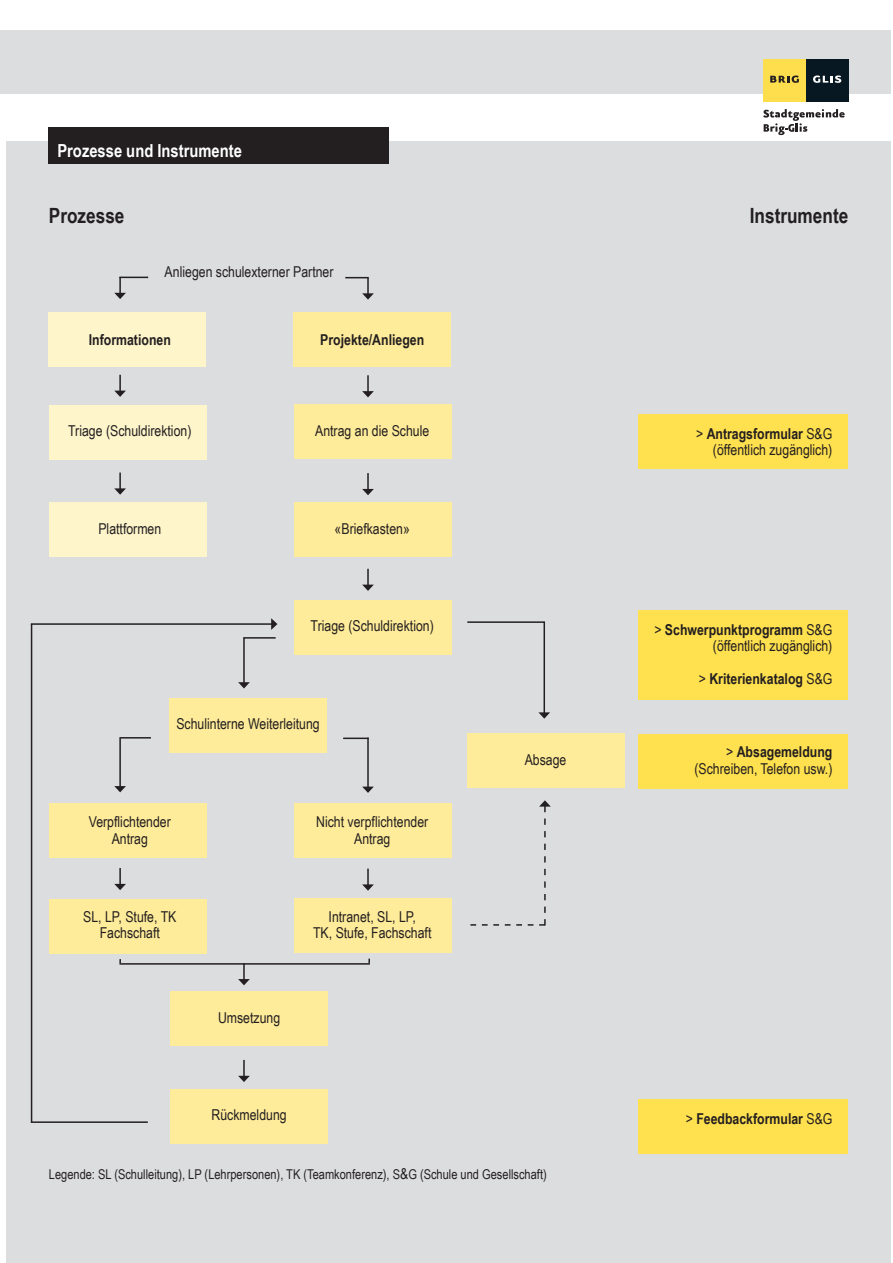
<style>
.page{position:relative;width:893px;height:1263px;background:#fff}
.page>*{position:absolute;margin:0;border:0;box-sizing:border-box;transform-origin:0 0}
.t1{font:700 21px "Arial Narrow";color:#231f20}
.t2{font:700 18px "Arial Narrow";color:#fff}
.t3{font:15px/16.5px "Arial Narrow";color:#231f20;text-align:center}
.t4{font:700 15px "Arial Narrow";color:#231f20}
.t5{font:13.5px "Arial Narrow";color:#231f20}
.s1{font-size:15px}
.s2{font-weight:700}
.s3{font-weight:400}
</style>
<div class="page">
<div style="left:6px;top:141px;width:885px;height:1122px;background:#dcdddf"></div>
<div style="left:48px;top:313px;width:158px;height:54px;background:#fef5cb"></div>
<div style="left:49px;top:405px;width:158px;height:54px;background:#fef5cb"></div>
<div style="left:49px;top:503px;width:158px;height:54px;background:#fef5cb"></div>
<div style="left:169px;top:698px;width:158px;height:54px;background:#ffec9a"></div>
<div style="left:49px;top:804px;width:158px;height:54px;background:#ffec9a"></div>
<div style="left:49px;top:899px;width:158px;height:54px;background:#ffec9a"></div>
<div style="left:170px;top:992px;width:158px;height:54px;background:#ffec9a"></div>
<div style="left:170px;top:1090px;width:158px;height:54px;background:#ffec9a"></div>
<div style="left:293px;top:313px;width:158px;height:54px;background:#ffec9a"></div>
<div style="left:294px;top:405px;width:158px;height:54px;background:#ffec9a"></div>
<div style="left:294px;top:502px;width:158px;height:54px;background:#ffec9a"></div>
<div style="left:294px;top:600px;width:158px;height:54px;background:#ffec9a"></div>
<div style="left:294px;top:803px;width:158px;height:54px;background:#ffec9a"></div>
<div style="left:294px;top:899px;width:158px;height:54px;background:#ffec9a"></div>
<div style="left:467px;top:734px;width:158px;height:54px;background:#ffec9a"></div>
<div style="left:639px;top:415px;width:209px;height:54px;background:#ffe04e"></div>
<div style="left:639px;top:610px;width:209px;height:90px;background:#ffe04e"></div>
<div style="left:639px;top:734px;width:209px;height:54px;background:#ffe04e"></div>
<div style="left:639px;top:1099px;width:209px;height:54px;background:#ffe04e"></div>
<div style="left:0;top:30px;width:891px;height:64px;background:#dcdddf"></div>
<svg style="left:763px;top:109px;width:82px;height:26px"></svg>
<div style="left:764px;top:59px;width:42px;height:43px;background:#ffde4e"></div>
<div style="left:806px;top:59px;width:42px;height:43px;background:#071822"></div>
<svg style="left:813px;top:75px;width:28px;height:8px"></svg>
<svg style="left:770px;top:75px;width:29px;height:8px"></svg>
<div style="left:49px;top:128px;width:340px;height:36px;background:#231f20"></div>
<svg style="left:114px;top:375px;width:12px;height:22px"></svg>
<svg style="left:114px;top:473px;width:12px;height:22px"></svg>
<hr style="left:119px;top:737px;width:2px;height:50px;background:#231f20">
<svg style="left:114px;top:786px;width:12px;height:6px"></svg>
<svg style="left:114px;top:868px;width:12px;height:22px"></svg>
<svg style="left:362px;top:375px;width:12px;height:22px"></svg>
<svg style="left:362px;top:473px;width:12px;height:22px"></svg>
<svg style="left:362px;top:569px;width:12px;height:22px"></svg>
<hr style="left:367px;top:738px;width:2px;height:49px;background:#231f20">
<svg style="left:362px;top:787px;width:12px;height:6px"></svg>
<svg style="left:362px;top:868px;width:12px;height:23px"></svg>
<svg style="left:114px;top:277px;width:34px;height:22px"></svg>
<svg style="left:345px;top:277px;width:29px;height:23px"></svg>
<hr style="left:243px;top:637px;width:2px;height:46px;background:#231f20">
<svg style="left:238px;top:682px;width:12px;height:6px"></svg>
<svg style="left:238px;top:965px;width:12px;height:20px"></svg>
<svg style="left:238px;top:1060px;width:12px;height:22px"></svg>
<hr style="left:244px;top:637px;width:32px;height:2px;background:#231f20">
<hr style="left:120px;top:737px;width:31px;height:1px;background:#231f20">
<hr style="left:343px;top:737px;width:26px;height:2px;background:#231f20">
<hr style="left:119px;top:963px;width:251px;height:2px;background:#231f20">
<hr style="left:31px;top:1121px;width:117px;height:2px;background:#231f20">
<hr style="left:31px;top:624px;width:1px;height:499px;background:#231f20">
<hr style="left:31px;top:623px;width:241px;height:2px;background:#231f20">
<svg style="left:271px;top:618px;width:6px;height:12px"></svg>
<hr style="left:467px;top:621px;width:78px;height:2px;background:#231f20">
<hr style="left:543px;top:622px;width:2px;height:91px;background:#231f20">
<svg style="left:538px;top:712px;width:12px;height:7px"></svg>
<svg style="left:470px;top:800px;width:81px;height:126px"></svg>
<p class="t2" style="left:57px;top:140px;width:186px">Prozesse und Instrumente</p>
<h1 class="t1" style="left:49px;top:204px;width:77px">Prozesse</h1>
<p class="t3" style="left:165px;top:263px;width:170px">Anliegen schulexterner Partner</p>
<p class="t4" style="left:89px;top:331px;width:84px">Informationen</p>
<p class="t4" style="left:320px;top:331px;width:105px">Projekte/Anliegen</p>
<p class="t3" style="left:68px;top:422px;width:125px">Triage (Schuldirektion)</p>
<p class="t3" style="left:98px;top:520px;width:64px">Plattformen</p>
<p class="t3" style="left:315px;top:422px;width:116px">Antrag an die Schule</p>
<p class="t3" style="left:335px;top:520px;width:77px">«Briefkasten»</p>
<p class="t3" style="left:311px;top:618px;width:125px">Triage (Schuldirektion)</p>
<p class="t3" style="left:176px;top:716px;width:145px">Schulinterne Weiterleitung</p>
<p class="t3" style="left:89px;top:813px;width:84px">Verpflichtender<br>Antrag</p>
<p class="t3" style="left:83px;top:908px;width:95px">SL, LP, Stufe, TK<br>Fachschaft</p>
<p class="t3" style="left:218px;top:1009px;width:64px">Umsetzung</p>
<p class="t3" style="left:316px;top:813px;width:114px">Nicht verpflichtender<br>Antrag</p>
<p class="t3" style="left:313px;top:908px;width:120px">Intranet, SL, LP,<br>TK, Stufe, Fachschaft</p>
<p class="t3" style="left:211px;top:1107px;width:77px">Rückmeldung</p>
<p class="t3" style="left:525px;top:751px;width:43px">Absage</p>
<p class="t5" style="left:49px;top:1167px;width:499px">Legende: SL (Schulleitung), LP (Lehrpersonen), TK (Teamkonferenz), S<span class="s1">&amp;</span>G (Schule und Gesellschaft)</p>
<h1 class="t1" style="left:750px;top:204px;width:100px">Instrumente</h1>
<p class="t3" style="left:696px;top:425px;width:138px;text-align:right">&gt; <span class="s2">Antragsformular</span> S&amp;G (öffentlich zugänglich)</p>
<p class="t3" style="left:654px;top:621px;width:180px;text-align:right">&gt; <span class="s2">Schwerpunktprogramm</span> S&amp;G (öffentlich zugänglich)</p>
<p class="t4" style="left:699px;top:670px;width:135px"><span class="s3">&gt;</span> Kriterienkatalog <span class="s3">S&amp;G</span></p>
<p class="t3" style="left:694px;top:743px;width:139px;text-align:right">&gt; <span class="s2">Absagemeldung </span>(Schreiben, Telefon usw.)</p>
<p class="t4" style="left:686px;top:1109px;width:148px"><span class="s3">&gt;</span> Feedbackformular <span class="s3">S&amp;G</span></p>
</div>
